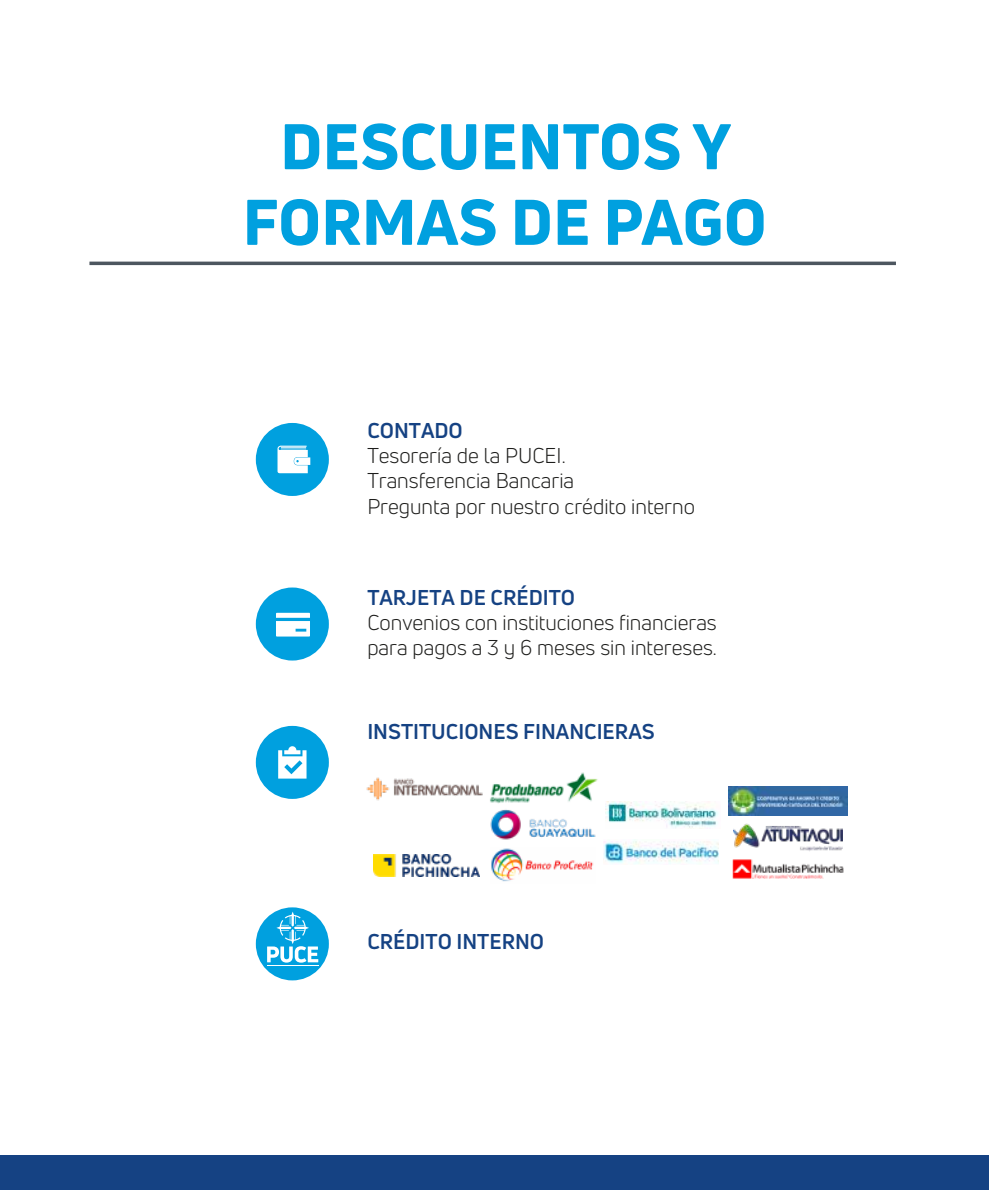
<style>
.page{position:relative;width:989px;height:1190px;background:#fff}
.page>*{position:absolute;margin:0;border:0;box-sizing:border-box;transform-origin:0 0}
.t1{font:800 63px/75.6px "Uni Neue";color:#00a0df;text-align:center}
.t2{font:21px/25.2px "Uni Neue";color:#1d1d1b}
.t3{font:700 21px "Uni Neue";color:#154283}
</style>
<div class="page">
<hr style="left:89px;top:262px;width:807px;height:3px;background:#4d565f">
<div style="left:0;top:1155px;width:988px;height:35px;background:#154283"></div>
<div style="left:256px;top:726px;width:73px;height:73px;background:#00a0df;border-radius:50%"></div>
<svg style="left:278px;top:746px;width:28px;height:32px"></svg>
<div style="left:256px;top:907px;width:73px;height:73px;background:#00a0df;border-radius:50%"></div>
<div style="left:256px;top:423px;width:73px;height:73px;background:#00a0df;border-radius:50%"></div>
<svg style="left:277px;top:446px;width:33px;height:27px"></svg>
<div style="left:256px;top:587px;width:73px;height:73px;background:#00a0df;border-radius:50%"></div>
<svg style="left:276px;top:613px;width:34px;height:23px"></svg>
<img style="left:366px;top:777px;width:117px;height:24px">
<img style="left:732px;top:859px;width:111px;height:20px">
<img style="left:374px;top:854px;width:105px;height:22px">
<img style="left:490px;top:772px;width:108px;height:32px">
<img style="left:490px;top:809px;width:106px;height:31px">
<img style="left:491px;top:848px;width:103px;height:34px">
<img style="left:605px;top:802px;width:114px;height:27px">
<img style="left:603px;top:839px;width:116px;height:25px">
<img style="left:733px;top:823px;width:109px;height:28px">
<svg style="left:267px;top:911px;width:51px;height:52px"></svg>
<hr style="left:267px;top:965px;width:51px;height:1px;background:#fff">
<img style="left:729px;top:787px;width:118px;height:28px">
<h1 class="t1" style="left:243px;top:108px;width:525px">DESCUENTOS Y<br>FORMAS DE PAGO</h1>
<p class="t3" style="left:367px;top:417px;width:97px">CONTADO</p>
<p class="t2" style="left:367px;top:443px;width:329px">Tesorería de la PUCEI.<br>Transferencia Bancaria<br>Pregunta por nuestro crédito interno</p>
<p class="t3" style="left:367px;top:584px;width:209px">TARJETA DE CRÉDITO</p>
<p class="t2" style="left:367px;top:610px;width:351px">Convenios con instituciones financieras para pagos a 3 y 6 meses sin intereses.</p>
<p class="t3" style="left:367px;top:719px;width:289px">INSTITUCIONES FINANCIERAS</p>
<p class="t3" style="left:367px;top:928px;width:178px">CRÉDITO INTERNO</p>
</div>
